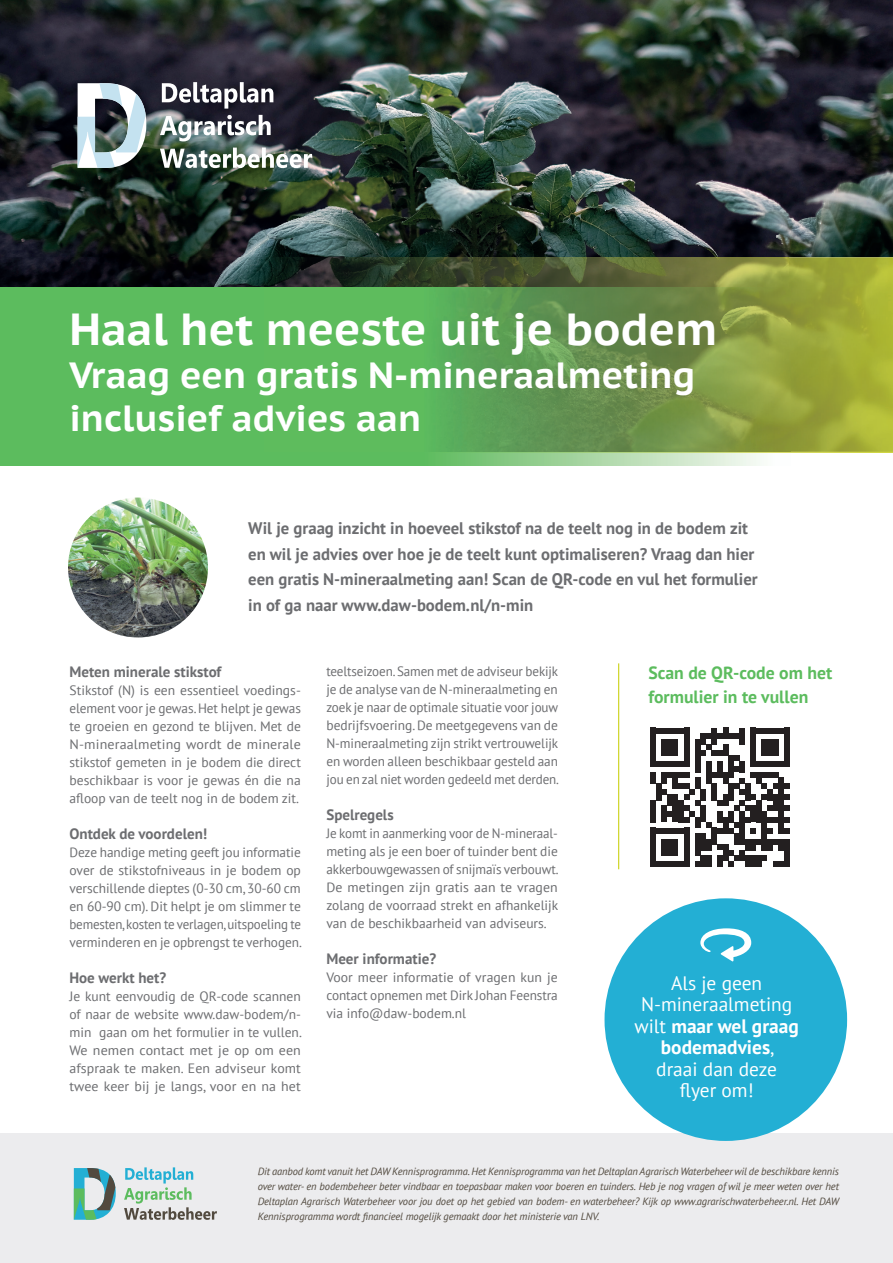
<style>
.page{position:relative;width:893px;height:1263px;background:#fff}
.page>*{position:absolute;margin:0;border:0;box-sizing:border-box;transform-origin:0 0}
.t1{font:700 44.7px "PT Sans Caption";color:#fff}
.t2{font:700 36.3px/42.9px "PT Sans Caption";color:#fff}
.t3{font:19.35px/21.6px "PT Sans";color:#fff;text-align:center}
.t4{font:700 17.7px/24.2px "PT Sans";color:#5cbc5e}
.t5{font:700 16.65px/25.5px "PT Sans";color:#6c6d70}
.t6{font:700 15px "PT Sans";color:#6c6d70}
.t7{font:13.5px/18px "PT Sans";letter-spacing:-.005em;color:#6c6d70;text-align:justify}
.t8{font:italic 10.5px/15px "PT Sans";letter-spacing:-.01em;color:#524a3f;text-align:justify}
.s1{font-weight:700}
</style>
<div class="page">
<div style="left:0;top:1134px;width:893px;height:129px;background:#ececee"></div>
<img style="left:0;top:0;width:893px;height:257px">
<svg style="left:791px;top:452px;width:102px;height:1px"></svg>
<img style="left:788px;top:257px;width:105px;height:195px">
<img style="left:0;top:257px;width:788px;height:30px">
<svg style="left:0;top:453px;width:760px;height:13px"></svg>
<img style="left:0;top:287px;width:791px;height:166px">
<img style="left:67px;top:73px;width:264px;height:115px">
<svg style="left:78px;top:83px;width:68px;height:85px"></svg>
<svg style="left:162px;top:82px;width:111px;height:27px"></svg>
<svg style="left:160px;top:115px;width:111px;height:26px"></svg>
<svg style="left:160px;top:148px;width:152px;height:20px"></svg>
<img style="left:68px;top:497px;width:140px;height:140px;border-radius:70px">
<hr style="left:618px;top:663px;width:1px;height:206px;background:#ced528">
<svg style="left:650px;top:728px;width:139px;height:139px"></svg>
<div style="left:784px;top:839px;width:5px;height:17px;background:#231f20"></div>
<div style="left:784px;top:856px;width:5px;height:11px;background:#231f20"></div>
<div style="left:604px;top:898px;width:243px;height:243px;background:#23afd4;border-radius:50%"></div>
<svg style="left:700px;top:928px;width:51px;height:33px"></svg>
<svg style="left:74px;top:1168px;width:42px;height:52px"></svg>
<svg style="left:124px;top:1167px;width:93px;height:53px"></svg>
<h1 class="t1" style="left:69px;top:300px;width:650px">Haal het meeste uit je bodem</h1>
<h2 class="t2" style="left:69px;top:353px;width:627px">Vraag een gratis N-mineraalmeting inclusief advies aan</h2>
<p class="t5" style="left:248px;top:515px;width:511px">Wil je graag inzicht in hoeveel stikstof na de teelt nog in de bodem zit en wil je advies over hoe je de teelt kunt optimaliseren? Vraag dan hier een gratis N-mineraalmeting aan! Scan de QR-code en vul het formulier in of ga naar www.daw-bodem.nl/n-min</p>
<p class="t6" style="left:69px;top:661px;width:153px">Meten minerale stikstof</p>
<p class="t7" style="left:69px;top:681px;width:233px">Stikstof (N) is een essentieel voedings&shy;element voor je gewas. Het helpt je gewas te groeien en gezond te blijven. Met de N-mineraalmeting wordt de minerale stikstof gemeten in je bodem die direct beschikbaar is voor je gewas én die na afloop van de teelt nog in de bodem zit.</p>
<p class="t6" style="left:69px;top:823px;width:139px">Ontdek de voordelen!</p>
<p class="t7" style="left:69px;top:843px;width:234px">Deze handige meting geeft jou informatie over de stikstofniveaus in je bodem op verschillende dieptes (0-30 cm, 30-60 cm en 60-90 cm). Dit helpt je om slimmer te bemesten, kosten te verlagen, uitspoeling te verminderen en je opbrengst te verhogen.</p>
<p class="t6" style="left:69px;top:967px;width:98px">Hoe werkt het?</p>
<p class="t7" style="left:69px;top:987px;width:234px">Je kunt eenvoudig de QR-code scannen of naar de website www.daw-bodem/n&shy;min gaan om het formulier in te vullen.<br>We nemen contact met je op om een afspraak te maken. Een adviseur komt twee keer bij je langs, voor en na het</p>
<p class="t7" style="left:326px;top:662px;width:234px">teeltseizoen. Samen met de adviseur bekijk je de analyse van de N-mineraalmeting en zoek je naar de optimale situatie voor jouw bedrijfsvoering. De meetgegevens van de N-mineraalmeting zijn strikt vertrouwelijk en worden alleen beschikbaar gesteld aan jou en zal niet worden gedeeld met derden.</p>
<p class="t6" style="left:326px;top:804px;width:69px">Spelregels</p>
<p class="t7" style="left:326px;top:824px;width:234px">Je komt in aanmerking voor de N-mineraal&shy;meting als je een boer of tuinder bent die akkerbouwgewassen of snijmaïs verbouwt.<br>De metingen zijn gratis aan te vragen zolang de voorraad strekt en afhankelijk van de beschikbaarheid van adviseurs.</p>
<p class="t6" style="left:326px;top:948px;width:111px">Meer informatie?</p>
<p class="t7" style="left:326px;top:968px;width:233px">Voor meer informatie of vragen kun je contact opnemen met Dirk Johan Feenstra via info@daw-bodem.nl</p>
<h3 class="t4" style="left:648px;top:660px;width:185px">Scan de QR-code om het formulier in te vullen</h3>
<h3 class="t3" style="left:634px;top:972px;width:166px">Als je geen<br>N-mineraalmeting wilt <span class="s1">maar wel graag bodemadvies</span>,<br>draai dan deze<br>flyer om!</h3>
<p class="t8" style="left:258px;top:1163px;width:583px">Dit aanbod komt vanuit het DAW Kennisprogramma. Het Kennisprogramma van het Deltaplan Agrarisch Waterbeheer wil de beschikbare kennis over water- en bodembeheer beter vindbaar en toepasbaar maken voor boeren en tuinders. Heb je nog vragen of wil je meer weten over het Deltaplan Agrarisch Waterbeheer voor jou doet op het gebied van bodem- en waterbeheer? Kijk op www.agrarischwaterbeheer.nl. Het DAW Kennisprogramma wordt financieel mogelijk gemaakt door het ministerie van LNV.</p>
</div>
